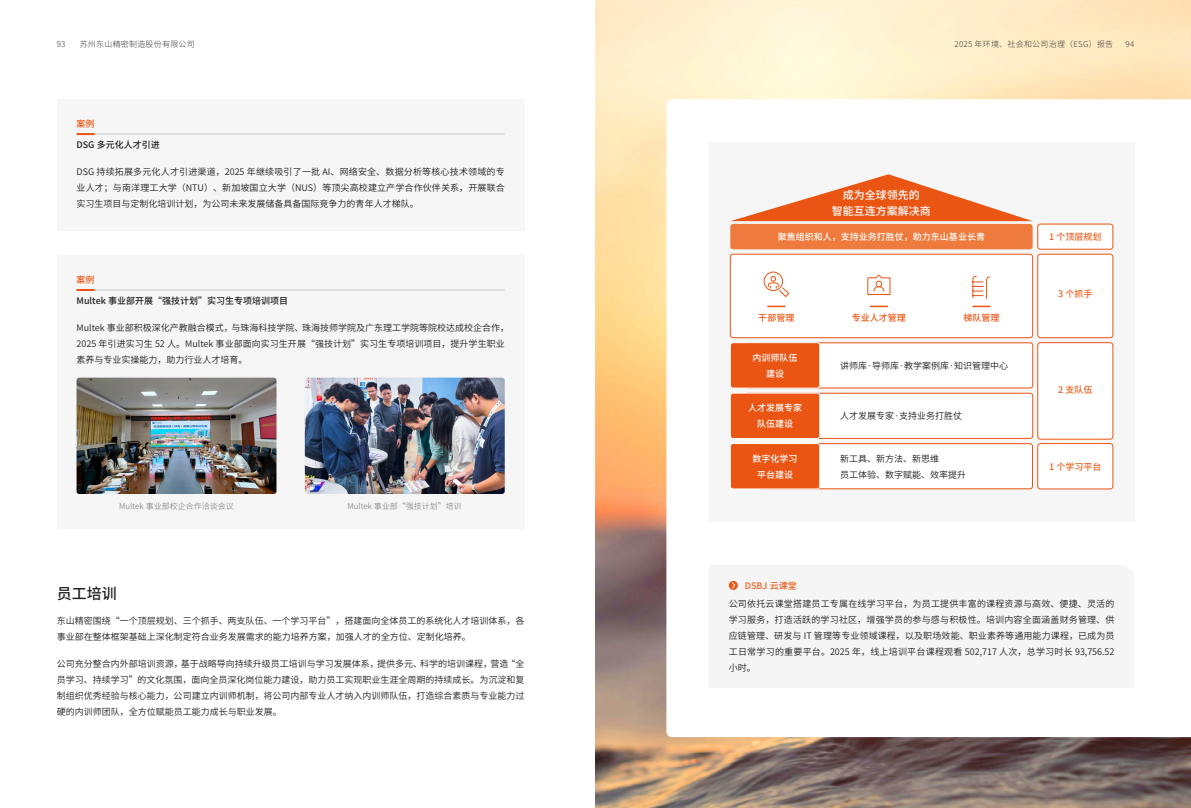
<style>
.page{position:relative;width:1191px;height:808px;background:#fff}
.page>*{position:absolute;margin:0;border:0;box-sizing:border-box;transform-origin:0 0}
.t1{font:500 15px "Source Han Sans CN";color:#1f1e1d}
.t2{font:500 11px/16px "Source Han Sans CN";color:#fff;text-align:center}
.t3{font:9px/16px "Source Han Sans CN";color:#1f1e1d;text-align:justify}
.t4{font:500 9px/16px "Source Han Sans CN";color:#fff;text-align:center}
.t5{font:500 9px "Source Han Sans CN";color:#1f1e1d}
.t6{font:500 9px "Source Han Sans CN";color:#eb5f1f}
.t7{font:500 9px "Source Han Sans CN";color:#ea5514}
.t8{font:300 8px "Source Han Sans SC";letter-spacing:.03em;color:#3e3a39}
.t9{font:300 8px "Source Han Sans CN";color:#727171}
</style>
<div class="page">
<img style="left:595px;top:0;width:596px;height:808px">
<svg style="left:666px;top:99px;width:525px;height:638px"></svg>
<div style="left:57px;top:99px;width:467px;height:131px;background:#f5f5f5"></div>
<div style="left:709px;top:142px;width:425px;height:380px;background:#f5f5f5"></div>
<div style="left:57px;top:255px;width:467px;height:274px;background:#f5f5f5"></div>
<hr style="left:77px;top:134px;width:428px;height:1px;background:#c8c8c8">
<hr style="left:77px;top:290px;width:428px;height:1px;background:#c8c8c8">
<svg style="left:77px;top:133px;width:18px;height:2px"></svg>
<svg style="left:77px;top:289px;width:18px;height:2px"></svg>
<img style="left:77px;top:378px;width:199px;height:116px">
<img style="left:305px;top:378px;width:200px;height:116px">
<div style="left:709px;top:565px;width:425px;height:123px;background:#f5f5f5"></div>
<svg style="left:729px;top:581px;width:9px;height:9px"></svg>
<svg style="left:731px;top:582px;width:4px;height:7px"></svg>
<div style="left:745px;top:343px;width:287px;height:45px;background:#fff;border-radius:3px"></div>
<div style="left:745px;top:343px;width:288px;height:45px;border:1px solid #ea5514;border-radius:3px"></div>
<div style="left:745px;top:393px;width:287px;height:45px;background:#fff;border-radius:3px"></div>
<div style="left:745px;top:393px;width:288px;height:45px;border:1px solid #ea5514;border-radius:3px"></div>
<svg style="left:731px;top:174px;width:301px;height:47px"></svg>
<div style="left:730px;top:224px;width:302px;height:25px;background:#ee7b3d;border-radius:3px"></div>
<div style="left:730px;top:254px;width:302px;height:84px;background:#fff;border-radius:3px"></div>
<div style="left:730px;top:254px;width:302px;height:84px;border:1px solid #ea5514;border-radius:3px"></div>
<svg style="left:972px;top:306px;width:18px;height:1px"></svg>
<svg style="left:870px;top:306px;width:18px;height:1px"></svg>
<svg style="left:767px;top:306px;width:18px;height:1px"></svg>
<div style="left:730px;top:343px;width:90px;height:45px;background:#ea5514;border-radius:3px"></div>
<div style="left:730px;top:342px;width:90px;height:46px;border:1px solid #fff;border-radius:3px"></div>
<div style="left:730px;top:393px;width:90px;height:45px;background:#ea5514;border-radius:3px"></div>
<div style="left:730px;top:393px;width:90px;height:46px;border:1px solid #fff;border-radius:3px"></div>
<div style="left:758px;top:444px;width:274px;height:45px;background:#fff;border-radius:3px"></div>
<div style="left:758px;top:443px;width:274px;height:46px;border:1px solid #ea5514;border-radius:3px"></div>
<div style="left:730px;top:443px;width:90px;height:46px;background:#ea5514;border-radius:3px"></div>
<div style="left:730px;top:443px;width:90px;height:46px;border:1px solid #fff;border-radius:3px"></div>
<div style="left:1037px;top:224px;width:75px;height:25px;background:#fff;border-radius:3px"></div>
<div style="left:1037px;top:224px;width:76px;height:25px;border:1px solid #ea5514;border-radius:3px"></div>
<div style="left:1037px;top:443px;width:75px;height:46px;background:#fff;border-radius:3px"></div>
<div style="left:1037px;top:443px;width:76px;height:46px;border:1px solid #ea5514;border-radius:3px"></div>
<div style="left:1037px;top:254px;width:75px;height:84px;background:#fff;border-radius:3px"></div>
<div style="left:1037px;top:254px;width:76px;height:84px;border:1px solid #ea5514;border-radius:3px"></div>
<div style="left:1037px;top:343px;width:75px;height:96px;background:#fff;border-radius:3px"></div>
<div style="left:1037px;top:342px;width:76px;height:97px;border:1px solid #ea5514;border-radius:3px"></div>
<svg style="left:972px;top:276px;width:18px;height:23px"></svg>
<svg style="left:867px;top:274px;width:23px;height:21px"></svg>
<svg style="left:763px;top:272px;width:26px;height:25px"></svg>
<p class="t8" style="left:57px;top:40px;width:10px">93</p>
<p class="t8" style="left:80px;top:40px;width:117px">苏州东山精密制造股份有限公司</p>
<p class="t8" style="left:954px;top:40px;width:160px">2025 年环境、社会和公司治理（ESG）报告</p>
<p class="t8" style="left:1125px;top:40px;width:10px">94</p>
<p class="t7" style="left:77px;top:118px;width:19px">案例</p>
<p class="t5" style="left:77px;top:140px;width:85px">DSG 多元化人才引进</p>
<p class="t3" style="left:77px;top:164px;width:430px">DSG 持续拓展多元化人才引进渠道，2025 年继续吸引了一批 AI、网络安全、数据分析等核心技术领域的专业人才；与南洋理工大学（NTU）、新加坡国立大学（NUS）等顶尖高校建立产学合作伙伴关系，开展联合实习生项目与定制化培训计划，为公司未来发展储备具备国际竞争力的青年人才梯队。</p>
<p class="t7" style="left:77px;top:274px;width:19px">案例</p>
<p class="t5" style="left:77px;top:296px;width:213px">Multek 事业部开展“强技计划”实习生专项培训项目</p>
<p class="t3" style="left:77px;top:320px;width:434px;text-align:left">Multek 事业部积极深化产教融合模式，与珠海科技学院、珠海技师学院及广东理工学院等院校达成校企合作，<br>2025 年引进实习生 52 人。Multek 事业部面向实习生开展“强技计划”实习生专项培训项目，提升学生职业素养与专业实操能力，助力行业人才培育。</p>
<p class="t9" style="left:119px;top:501px;width:116px">Multek 事业部校企合作洽谈会议</p>
<p class="t9" style="left:347px;top:501px;width:116px">Multek 事业部“强技计划”培训</p>
<h1 class="t1" style="left:57px;top:585px;width:61px">员工培训</h1>
<p class="t3" style="left:57px;top:613px;width:469px">东山精密围绕“一个顶层规划、三个抓手、两支队伍、一个学习平台”，搭建面向全体员工的系统化人才培训体系，各事业部在整体框架基础上深化制定符合业务发展需求的能力培养方案，加强人才的全方位、定制化培养。</p>
<p class="t3" style="left:57px;top:656px;width:469px">公司充分整合内外部培训资源，基于战略导向持续升级员工培训与学习发展体系，提供多元、科学的培训课程，营造“全员学习、持续学习”的文化氛围，面向全员深化岗位能力建设，助力员工实现职业生涯全周期的持续成长。为沉淀和复制组织优秀经验与核心能力，公司建立内训师机制，将公司内部专业人才纳入内训师队伍，打造综合素质与专业能力过硬的内训师团队，全方位赋能员工能力成长与职业发展。</p>
<p class="t2" style="left:832px;top:187px;width:100px">成为全球领先的<br>智能互连方案解决商</p>
<p class="t4" style="left:778px;top:229px;width:208px">聚焦组织和人，支持业务打胜仗，助力东山基业长青</p>
<p class="t7" style="left:758px;top:313px;width:37px">干部管理</p>
<p class="t7" style="left:852px;top:313px;width:55px">专业人才管理</p>
<p class="t7" style="left:963px;top:313px;width:37px">梯队管理</p>
<p class="t4" style="left:752px;top:350px;width:46px">内训师队伍建设</p>
<p class="t3" style="left:840px;top:358px;width:169px">讲师库·导师库·教学案例库·知识管理中心</p>
<p class="t4" style="left:748px;top:400px;width:55px">人才发展专家队伍建设</p>
<p class="t3" style="left:840px;top:408px;width:123px">人才发展专家·支持业务打胜仗</p>
<p class="t4" style="left:752px;top:450px;width:46px">数字化学习平台建设</p>
<p class="t3" style="left:840px;top:450px;width:127px">新工具、新方法、新思维<br>员工体验、数字赋能、效率提升</p>
<p class="t6" style="left:745px;top:580px;width:53px">DSBJ 云课堂</p>
<p class="t6" style="left:1049px;top:232px;width:54px">1 个顶层规划</p>
<p class="t6" style="left:1058px;top:289px;width:36px">3 个抓手</p>
<p class="t6" style="left:1058px;top:385px;width:36px">2 支队伍</p>
<p class="t6" style="left:1049px;top:461px;width:54px">1 个学习平台</p>
<p class="t3" style="left:729px;top:596px;width:387px">公司依托云课堂搭建员工专属在线学习平台，为员工提供丰富的课程资源与高效、便捷、灵活的学习服务，打造活跃的学习社区，增强学员的参与感与积极性。培训内容全面涵盖财务管理、供应链管理、研发与 IT 管理等专业领域课程，以及职场效能、职业素养等通用能力课程，已成为员工日常学习的重要平台。2025 年，线上培训平台课程观看 502,717 人次，总学习时长 93,756.52小时。</p>
</div>
